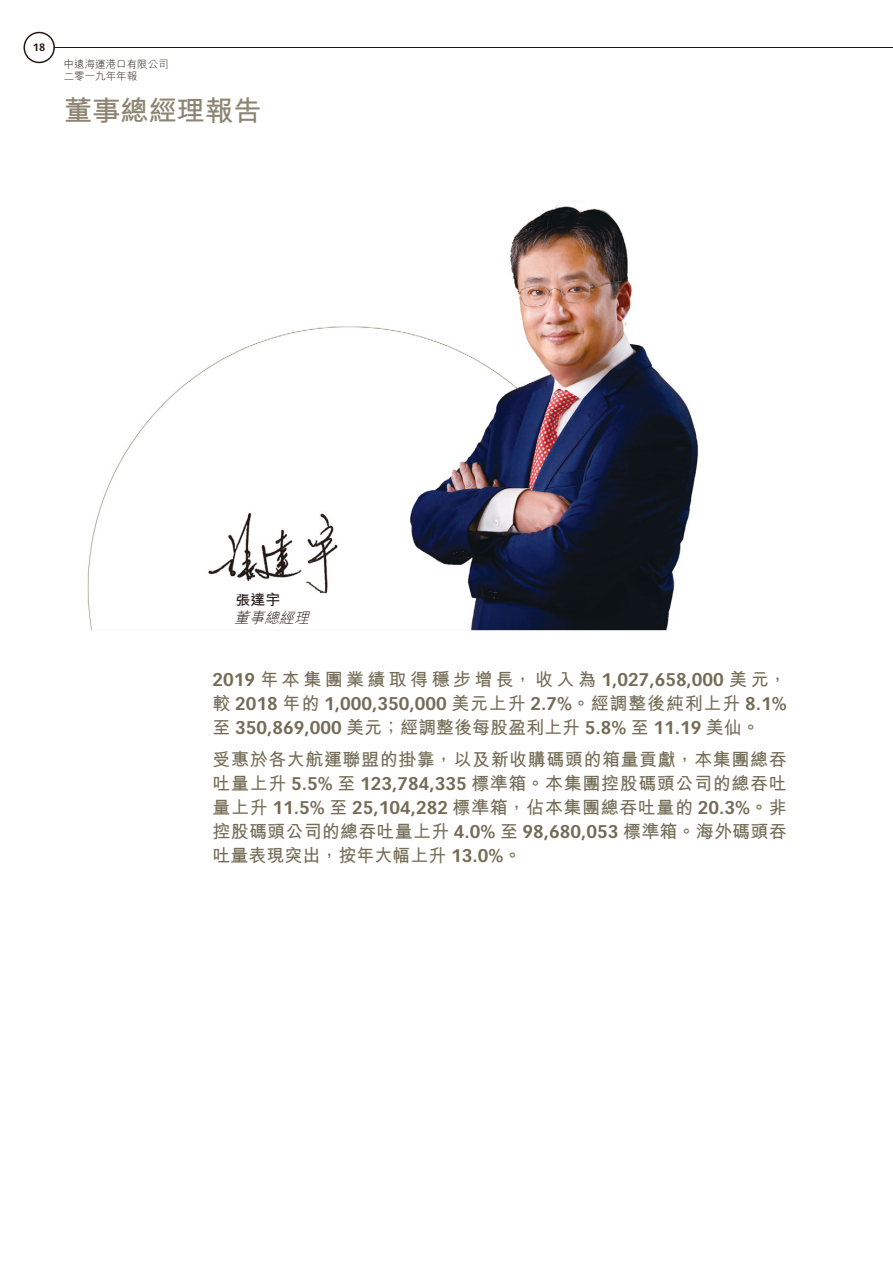
<style>
.page{position:relative;width:893px;height:1263px;background:#fff}
.page>*{position:absolute;margin:0;border:0;box-sizing:border-box;transform-origin:0 0}
.t1{font:28.5px "M Hei HK Bold E Ten B5 H";letter-spacing:-.01em;color:#8d8473}
.t2{font:700 18px/24px "Vectora LT Std";color:#746c57}
.t3{font:18px/24px "M Hei HK Bold E Ten B5 H";letter-spacing:.03em;color:#746c57}
.t4{font:18px/24px "M Hei HK Bold E Ten B5 H";letter-spacing:.01em;color:#746c57}
.t5{font:18px "M Hei HK Bold E Ten B5 H";letter-spacing:.19em;color:#746c57}
.t6{font:italic 15px "M Hei HK Light E Ten B5 H";color:#231916}
.t7{font:15px "M Hei HK Bold E Ten B5 H";color:#231916}
.t8{font:10.5px/12px "M Hei HK Light E Ten B5 H";color:#231916}
.t9{font:700 10.5px "Vectora LT Std";color:#231916}
.s1{font-family:"Vectora LT Std";font-weight:700}
.s2{font-family:"M Hei HK Bold E Ten B5 H";font-weight:400}
</style>
<div class="page">
<svg style="left:23px;top:32px;width:32px;height:31px"></svg>
<hr style="left:55px;top:47px;width:838px;height:1px;background:#231916">
<img style="left:87px;top:201px;width:612px;height:429px">
<img style="left:198px;top:503px;width:190px;height:90px">
<img style="left:237px;top:593px;width:43px;height:1px">
<p class="t9" style="left:33px;top:42px;width:14px">18</p>
<p class="t8" style="left:64px;top:60px;width:106px">中遠海運港口有限公司二零一九年年報</p>
<h1 class="t1" style="left:64px;top:100px;width:199px">董事總經理報告</h1>
<p class="t7" style="left:236px;top:594px;width:46px">張達宇</p>
<p class="t6" style="left:234px;top:612px;width:81px">董事總經理</p>
<p class="t5" style="left:213px;top:672px;width:576px"><span class="s1">2019</span>年本集團業績取得穩步增長，收入為<span class="s1">1,027,658,000</span>美元，</p>
<p class="t2" style="left:213px;top:692px;width:576px"><span class="s2">較</span> 2018 <span class="s2">年的</span> 1,000,350,000 <span class="s2">美元上升</span> 2.7%<span class="s2">。經調整後純利上升</span> 8.1%<span class="s2">至</span> 350,869,000 <span class="s2">美元；經調整後每股盈利上升</span> 5.8% <span class="s2">至</span> 11.19 <span class="s2">美仙。</span></p>
<p class="t3" style="left:213px;top:750px;width:576px">受惠於各大航運聯盟的掛靠，以及新收購碼頭的箱量貢獻，本集團總吞吐量上升 <span class="s1">5.5%</span> 至 <span class="s1">123,784,335</span> 標準箱。本集團控股碼頭公司的總吞吐</p>
<p class="t2" style="left:213px;top:797px;width:576px"><span class="s2">量上升</span> 11.5% <span class="s2">至</span> 25,104,282 <span class="s2">標準箱，佔本集團總吞吐量的</span> 20.3%<span class="s2">。非</span></p>
<p class="t4" style="left:213px;top:822px;width:576px">控股碼頭公司的總吞吐量上升 <span class="s1">4.0%</span> 至 <span class="s1">98,680,053</span> 標準箱。海外碼頭吞吐量表現突出，按年大幅上升 <span class="s1">13.0%</span>。</p>
</div>
